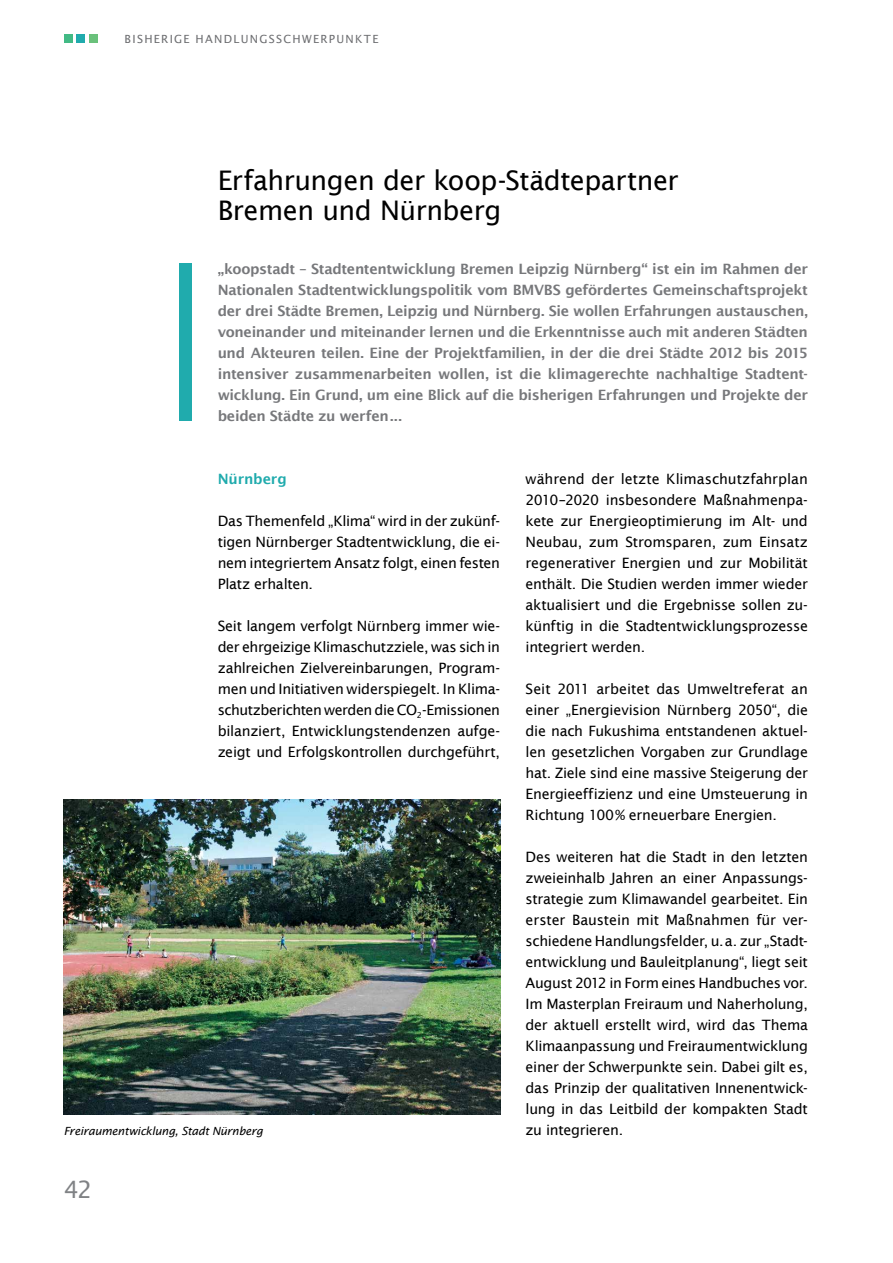
<style>
.page{position:relative;width:893px;height:1263px;background:#fff}
.page>*{position:absolute;margin:0;border:0;box-sizing:border-box;transform-origin:0 0}
.t1{font:27px/30px "Lucida Sans";letter-spacing:-.015em;color:#000}
.t2{font:24px "Lucida Sans";color:#808285}
.t3{font:14.25px/21px "Lucida Sans";letter-spacing:-.02em;color:#000;text-align:justify}
.t4{font:600 14.25px/21px "Lucida Sans";letter-spacing:-.02em;color:#77787b;text-align:justify}
.t5{font:600 14.25px "Lucida Sans";letter-spacing:-.01em;color:#20abad}
.t6{font:italic 11.25px "Lucida Sans";letter-spacing:-.02em;color:#000}
.t7{font:11.25px "Lucida Sans";letter-spacing:.115em;color:#6d6e71}
</style>
<div class="page">
<div style="left:64px;top:34px;width:8px;height:9px;background:#42ba85"></div>
<div style="left:77px;top:34px;width:8px;height:9px;background:#20abad"></div>
<div style="left:89px;top:34px;width:9px;height:9px;background:#6ac17b"></div>
<div style="left:179px;top:263px;width:13px;height:158px;background:#20abad"></div>
<img style="left:64px;top:799px;width:436px;height:315px">
<p class="t7" style="left:125px;top:32px;width:255px">Bisherige Handlungsschwerpunkte</p>
<h1 class="t1" style="left:218px;top:165px;width:462px">Erfahrungen der koop-Städtepartner<br>Bremen und Nürnberg</h1>
<p class="t4" style="left:218px;top:258px;width:592px">„koopstadt – Stadtententwicklung Bremen Leipzig Nürnberg“ ist ein im Rahmen der Nationalen Stadtentwicklungspolitik vom BMVBS gefördertes Gemeinschaftsprojekt der drei Städte Bremen, Leipzig und Nürnberg. Sie wollen Erfahrungen austauschen, voneinander und miteinander lernen und die Erkenntnisse auch mit anderen Städten und Akteuren teilen. Eine der Projektfamilien, in der die drei Städte 2012 bis 2015 intensiver zusammenarbeiten wollen, ist die klimagerechte nachhaltige Stadtent&shy;wicklung. Ein Grund, um eine Blick auf die bisherigen Erfahrungen und Projekte der beiden Städte zu werfen...</p>
<p class="t5" style="left:218px;top:471px;width:71px">Nürnberg</p>
<p class="t3" style="left:218px;top:510px;width:284px">Das Themenfeld „Klima“ wird in der zukünf&shy;tigen Nürnberger Stadtentwicklung, die ei&shy;nem integriertem Ansatz folgt, einen festen Platz erhalten.</p>
<p class="t3" style="left:218px;top:615px;width:284px">Seit langem verfolgt Nürnberg immer wie&shy;der ehrgeizige Klimaschutzziele, was sich in zahlreichen Zielvereinbarungen, Program&shy;men und Initiativen widerspiegelt. In Klima&shy;schutzberichten werden die CO<sub>2</sub>-Emissionen bilanziert, Entwicklungstendenzen aufge&shy;zeigt und Erfolgskontrollen durchgeführt,</p>
<p class="t3" style="left:526px;top:468px;width:284px">während der letzte Klimaschutzfahrplan 2010–2020 insbesondere Maßnahmenpa&shy;kete zur Energieoptimierung im Alt- und Neubau, zum Stromsparen, zum Einsatz regenerativer Energien und zur Mobilität enthält. Die Studien werden immer wieder aktualisiert und die Ergebnisse sollen zu&shy;künftig in die Stadtentwicklungsprozesse integriert werden.</p>
<p class="t3" style="left:526px;top:678px;width:284px">Seit 2011 arbeitet das Umweltreferat an einer „Energievision Nürnberg 2050“, die die nach Fukushima entstandenen aktuel&shy;len gesetzlichen Vorgaben zur Grundlage hat. Ziele sind eine massive Steigerung der Energieeffizienz und eine Umsteuerung in Richtung 100% erneuerbare Energien.</p>
<p class="t3" style="left:526px;top:846px;width:284px">Des weiteren hat die Stadt in den letzten zweieinhalb Jahren an einer Anpassungs&shy;strategie zum Klimawandel gearbeitet. Ein erster Baustein mit Maßnahmen für ver&shy;schiedene Handlungsfelder, u.a. zur „Stadt&shy;entwicklung und Bauleitplanung“, liegt seit August 2012 in Form eines Handbuches vor.<br>Im Masterplan Freiraum und Naherholung, der aktuell erstellt wird, wird das Thema Klimaanpassung und Freiraumentwicklung einer der Schwerpunkte sein. Dabei gilt es, das Prinzip der qualitativen Innenentwick&shy;lung in das Leitbild der kompakten Stadt</p>
<p class="t6" style="left:64px;top:1125px;width:201px">Freiraumentwicklung, Stadt Nürnberg</p>
<p class="t3" style="left:526px;top:1120px;width:99px">zu integrieren.</p>
<h2 class="t2" style="left:64px;top:1176px;width:30px">42</h2>
</div>
